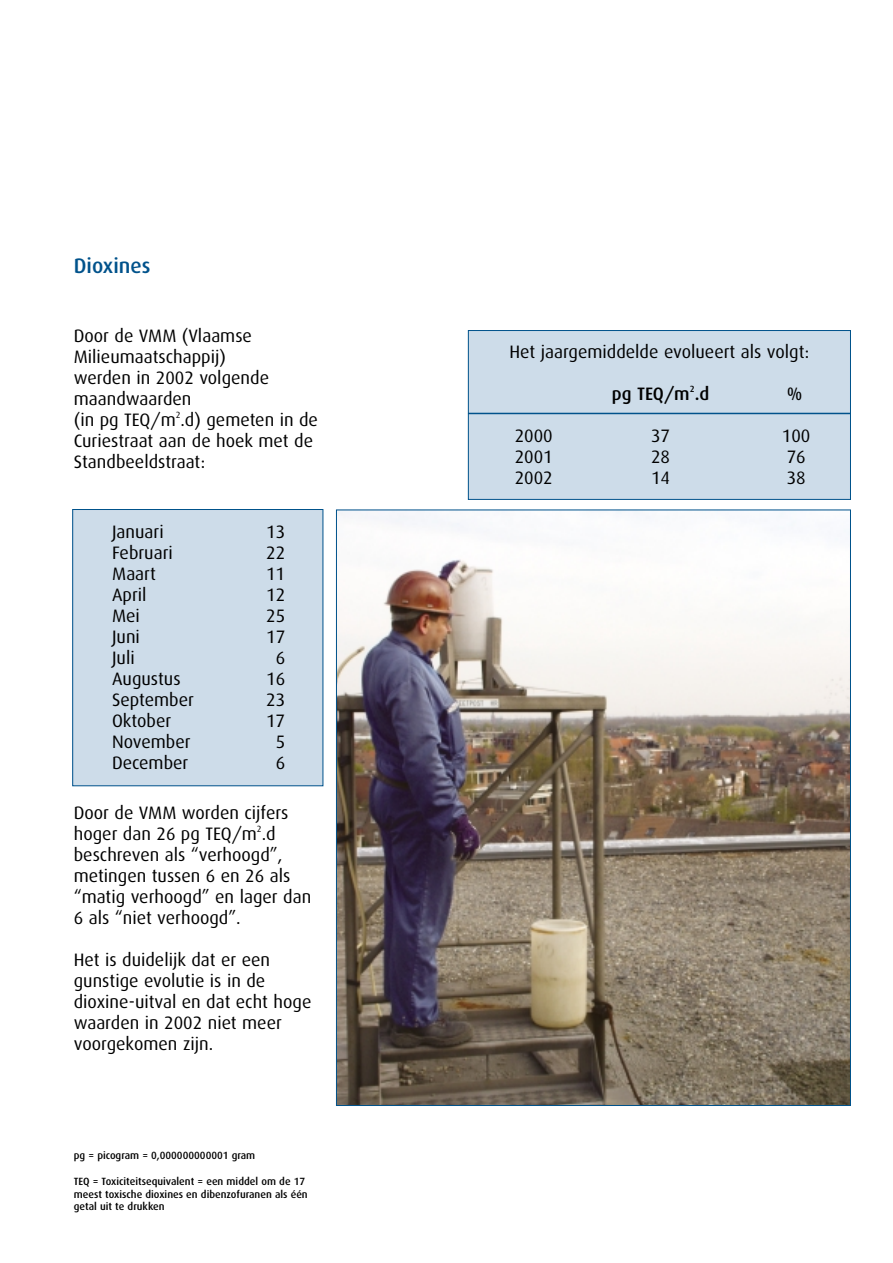
<style>
.page{position:relative;width:893px;height:1263px;background:#fff}
.page>*{position:absolute;margin:0;border:0;box-sizing:border-box;transform-origin:0 0}
.t1{font:500 21px "Dax";color:#00528b}
.t2{font:18px/21px "Dax";color:#000}
.t3{font:500 18px "Dax";color:#000}
.t4{font:500 10.5px/12.8px "Dax";color:#000}
.t5{font:9px "Dax";color:#000}
.t6{font:500 9px "Dax";color:#000}
</style>
<div class="page">
<div style="left:73px;top:510px;width:250px;height:276px;background:#cddce9"></div>
<div style="left:72px;top:509px;width:251px;height:277px;border:1px solid #00528b"></div>
<div style="left:468px;top:331px;width:382px;height:168px;background:#cddce9"></div>
<div style="left:468px;top:330px;width:382px;height:170px;border:1px solid #00528b"></div>
<img style="left:338px;top:512px;width:510px;height:592px">
<hr style="left:468px;top:413px;width:382px;height:1px;background:#00528b">
<p class="t1" style="left:74px;top:258px;width:78px">Dioxines</p>
<p class="t2" style="left:74px;top:327px;width:246px">Door de VMM (Vlaamse<br>Milieumaatschappij)<br>werden in 2002 volgende maandwaarden<br>(in pg TEQ/m .d) gemeten in de</p>
<p class="t5" style="left:176px;top:411px;width:6px">2</p>
<p class="t2" style="left:74px;top:432px;width:241px">Curiestraat aan de hoek met de<br>Standbeeldstraat:</p>
<p class="t2" style="left:112px;top:524px;width:53px">Januari</p>
<p class="t2" style="left:266px;top:524px;width:21px">13</p>
<p class="t2" style="left:112px;top:545px;width:62px">Februari</p>
<p class="t2" style="left:266px;top:545px;width:21px">22</p>
<p class="t2" style="left:112px;top:566px;width:45px">Maart</p>
<p class="t2" style="left:266px;top:566px;width:21px">11</p>
<p class="t2" style="left:112px;top:587px;width:36px">April</p>
<p class="t2" style="left:266px;top:587px;width:21px">12</p>
<p class="t2" style="left:112px;top:608px;width:29px">Mei</p>
<p class="t2" style="left:266px;top:608px;width:21px">25</p>
<p class="t2" style="left:112px;top:629px;width:29px">Juni</p>
<p class="t2" style="left:266px;top:629px;width:21px">17</p>
<p class="t2" style="left:112px;top:650px;width:24px">Juli</p>
<p class="t2" style="left:276px;top:650px;width:11px">6</p>
<p class="t2" style="left:112px;top:671px;width:70px">Augustus</p>
<p class="t2" style="left:266px;top:671px;width:20px">16</p>
<p class="t2" style="left:112px;top:692px;width:83px">September</p>
<p class="t2" style="left:266px;top:692px;width:21px">23</p>
<p class="t2" style="left:112px;top:713px;width:61px">Oktober</p>
<p class="t2" style="left:266px;top:713px;width:21px">17</p>
<p class="t2" style="left:112px;top:734px;width:80px">November</p>
<p class="t2" style="left:276px;top:734px;width:11px">5</p>
<p class="t2" style="left:112px;top:755px;width:78px">December</p>
<p class="t2" style="left:276px;top:755px;width:11px">6</p>
<p class="t2" style="left:74px;top:804px;width:216px">Door de VMM worden cijfers hoger dan 26 pg TEQ/m .d</p>
<p class="t5" style="left:257px;top:826px;width:6px">2</p>
<p class="t2" style="left:74px;top:846px;width:239px">beschreven als “verhoogd”, metingen tussen 6 en 26 als “matig verhoogd” en lager dan<br>6 als “niet verhoogd”.</p>
<p class="t2" style="left:74px;top:951px;width:239px">Het is duidelijk dat er een gunstige evolutie is in de dioxine-uitval en dat echt hoge waarden in 2002 niet meer voorgekomen zijn.</p>
<p class="t4" style="left:74px;top:1150px;width:183px">pg = picogram = 0,000000000001 gram</p>
<p class="t4" style="left:74px;top:1176px;width:235px">TEQ = Toxiciteitsequivalent = een middel om de 17 meest toxische dioxines en dibenzofuranen als één getal uit te drukken</p>
<p class="t2" style="left:509px;top:343px;width:301px">Het jaargemiddelde evolueert als volgt:</p>
<p class="t3" style="left:612px;top:388px;width:99px">pg TEQ/m .d</p>
<p class="t6" style="left:689px;top:386px;width:6px">2</p>
<p class="t3" style="left:787px;top:388px;width:17px">%</p>
<p class="t2" style="left:514px;top:427px;width:40px">2000</p>
<p class="t2" style="left:651px;top:427px;width:21px">37</p>
<p class="t2" style="left:782px;top:427px;width:30px">100</p>
<p class="t2" style="left:514px;top:448px;width:40px">2001</p>
<p class="t2" style="left:651px;top:448px;width:21px">28</p>
<p class="t2" style="left:786px;top:448px;width:21px">76</p>
<p class="t2" style="left:514px;top:469px;width:40px">2002</p>
<p class="t2" style="left:651px;top:469px;width:21px">14</p>
<p class="t2" style="left:786px;top:469px;width:21px">38</p>
</div>
